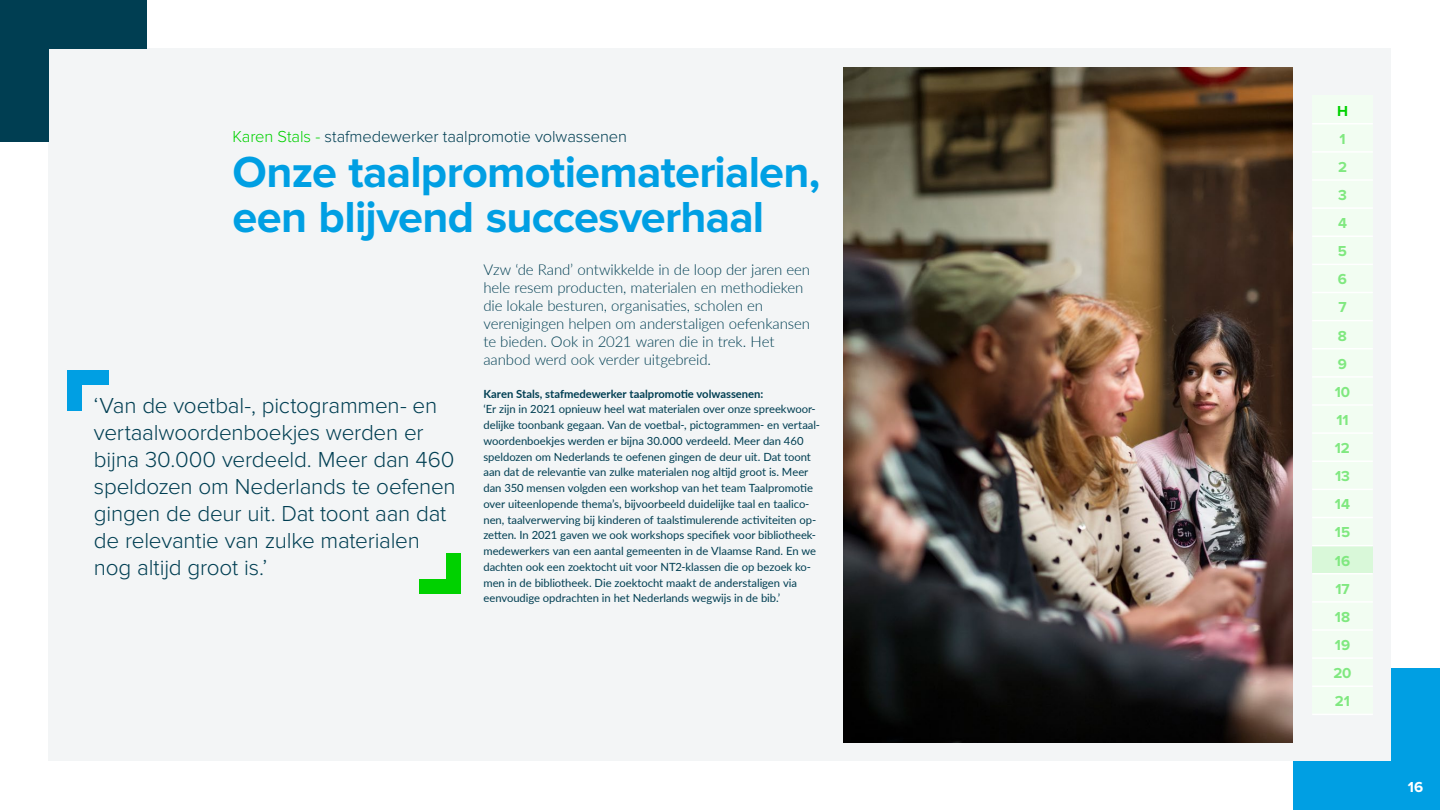
<style>
.page{position:relative;width:1440px;height:810px;background:#fff}
.page>*{position:absolute;margin:0;border:0;box-sizing:border-box;transform-origin:0 0}
.t1{font:700 45px/45px "Proxima Nova";letter-spacing:-.015em;color:#009fe3}
.t2{font:300 22.5px/27px "Proxima Nova";letter-spacing:-.01em;color:#003e52}
.t3{font:300 16.5px "Proxima Nova";letter-spacing:-.01em;color:#003e52}
.t4{font:300 15px/18px "Lato";letter-spacing:-.01em;color:#003e52}
.t5{font:700 15px "Proxima Nova";letter-spacing:-.005em;color:#80e880}
.t6{font:700 15px "Proxima Nova";color:#fff}
.t7{font:700 15px "Proxima Nova";color:#00d100}
.t8{font:11.25px/15.8px "Lato";letter-spacing:-.005em;color:#003e52}
.t9{font:700 11.25px "Lato";color:#003e52}
.s1{color:#00d100}
</style>
<div class="page">
<div style="left:49px;top:49px;width:1342px;height:712px;background:#f3f5f6"></div>
<div style="left:0;top:0;width:49px;height:142px;background:#003e52"></div>
<div style="left:1391px;top:668px;width:49px;height:142px;background:#009fe3"></div>
<div style="left:0;top:0;width:147px;height:49px;background:#003e52"></div>
<div style="left:1293px;top:761px;width:147px;height:49px;background:#009fe3"></div>
<div style="left:68px;top:370px;width:14px;height:40px;background:#009fe3"></div>
<div style="left:68px;top:370px;width:41px;height:15px;background:#009fe3"></div>
<div style="left:446px;top:554px;width:15px;height:40px;background:#00d100"></div>
<div style="left:419px;top:579px;width:42px;height:15px;background:#00d100"></div>
<img style="left:844px;top:68px;width:449px;height:674px">
<div style="left:1312px;top:686px;width:61px;height:28px;background:#f2fdf2"></div>
<div style="left:1312px;top:658px;width:61px;height:28px;background:#f2fdf2"></div>
<div style="left:1312px;top:630px;width:61px;height:28px;background:#f2fdf2"></div>
<div style="left:1312px;top:602px;width:61px;height:28px;background:#f2fdf2"></div>
<div style="left:1312px;top:574px;width:61px;height:28px;background:#f2fdf2"></div>
<div style="left:1312px;top:546px;width:61px;height:28px;background:#d9f8d9"></div>
<div style="left:1312px;top:518px;width:61px;height:28px;background:#f2fdf2"></div>
<div style="left:1312px;top:489px;width:61px;height:29px;background:#f2fdf2"></div>
<div style="left:1312px;top:461px;width:61px;height:28px;background:#f2fdf2"></div>
<div style="left:1312px;top:433px;width:61px;height:28px;background:#f2fdf2"></div>
<div style="left:1312px;top:405px;width:61px;height:28px;background:#f2fdf2"></div>
<div style="left:1312px;top:377px;width:61px;height:28px;background:#f2fdf2"></div>
<div style="left:1312px;top:349px;width:61px;height:28px;background:#f2fdf2"></div>
<div style="left:1312px;top:321px;width:61px;height:28px;background:#f2fdf2"></div>
<div style="left:1312px;top:292px;width:61px;height:29px;background:#f2fdf2"></div>
<div style="left:1312px;top:264px;width:61px;height:28px;background:#f2fdf2"></div>
<div style="left:1312px;top:236px;width:61px;height:28px;background:#f2fdf2"></div>
<div style="left:1312px;top:208px;width:61px;height:28px;background:#f2fdf2"></div>
<div style="left:1312px;top:180px;width:61px;height:28px;background:#f2fdf2"></div>
<div style="left:1312px;top:152px;width:61px;height:28px;background:#f2fdf2"></div>
<div style="left:1312px;top:124px;width:61px;height:28px;background:#f2fdf2"></div>
<div style="left:1312px;top:96px;width:61px;height:28px;background:#f2fdf2"></div>
<hr style="left:1312px;top:123px;width:61px;height:1px;background:#fff">
<hr style="left:1312px;top:151px;width:61px;height:2px;background:#fff">
<hr style="left:1312px;top:179px;width:61px;height:2px;background:#fff">
<hr style="left:1312px;top:207px;width:61px;height:2px;background:#fff">
<hr style="left:1312px;top:236px;width:61px;height:1px;background:#fff">
<hr style="left:1312px;top:264px;width:61px;height:1px;background:#fff">
<hr style="left:1312px;top:292px;width:61px;height:1px;background:#fff">
<hr style="left:1312px;top:320px;width:61px;height:1px;background:#fff">
<hr style="left:1312px;top:348px;width:61px;height:2px;background:#fff">
<hr style="left:1312px;top:376px;width:61px;height:2px;background:#fff">
<hr style="left:1312px;top:404px;width:61px;height:2px;background:#fff">
<hr style="left:1312px;top:432px;width:61px;height:2px;background:#fff">
<hr style="left:1312px;top:460px;width:61px;height:2px;background:#fff">
<hr style="left:1312px;top:489px;width:61px;height:1px;background:#fff">
<hr style="left:1312px;top:517px;width:61px;height:1px;background:#fff">
<hr style="left:1312px;top:545px;width:61px;height:1px;background:#fff">
<hr style="left:1312px;top:573px;width:61px;height:1px;background:#fff">
<hr style="left:1312px;top:601px;width:61px;height:2px;background:#fff">
<hr style="left:1312px;top:629px;width:61px;height:2px;background:#fff">
<hr style="left:1312px;top:657px;width:61px;height:2px;background:#fff">
<hr style="left:1312px;top:686px;width:61px;height:1px;background:#fff">
<hr style="left:1312px;top:714px;width:61px;height:1px;background:#fff">
<h3 class="t3" style="left:232px;top:127px;width:396px"><span class="s1">Karen Stals -</span> stafmedewerker taalpromotie volwassenen</h3>
<h1 class="t1" style="left:232px;top:151px;width:589px">Onze taalpromotiematerialen, een blijvend succesverhaal</h1>
<p class="t4" style="left:483px;top:260px;width:328px">Vzw ‘de Rand’ ontwikkelde in de loop der jaren een hele resem producten, materialen en methodieken die lokale besturen, organisaties, scholen en verenigingen helpen om anderstaligen oefenkansen te bieden. Ook in 2021 waren die in trek. Het aanbod werd ook verder uitgebreid.</p>
<p class="t9" style="left:484px;top:385px;width:281px">Karen Stals, stafmedewerker taalpromotie volwassenen:</p>
<p class="t8" style="left:484px;top:401px;width:338px">‘Er zijn in 2021 opnieuw heel wat materialen over onze spreekwoor&shy;delijke toonbank gegaan. Van de voetbal-, pictogrammen- en vertaal&shy;woordenboekjes werden er bijna 30.000 verdeeld. Meer dan 460 speldozen om Nederlands te oefenen gingen de deur uit. Dat toont aan dat de relevantie van zulke materialen nog altijd groot is. Meer dan 350 mensen volgden een workshop van het team Taalpromotie over uiteenlopende thema’s, bijvoorbeeld duidelijke taal en taalico&shy;nen, taalverwerving bij kinderen of taalstimulerende activiteiten op&shy;zetten. In 2021 gaven we ook workshops specifiek voor bibliotheek&shy;medewerkers van een aantal gemeenten in de Vlaamse Rand. En we dachten ook een zoektocht uit voor NT2-klassen die op bezoek ko&shy;men in de bibliotheek. Die zoektocht maakt de anderstaligen via eenvoudige opdrachten in het Nederlands wegwijs in de bib.’</p>
<h2 class="t2" style="left:94px;top:393px;width:363px">‘Van de voetbal-, pictogrammen- en vertaalwoordenboekjes werden er bijna 30.000 verdeeld. Meer dan 460 speldozen om Nederlands te oefenen gingen de deur uit. Dat toont aan dat de relevantie van zulke materialen nog altijd groot is.’</h2>
<h3 class="t7" style="left:1337px;top:102px;width:12px">H</h3>
<h3 class="t5" style="left:1339px;top:130px;width:8px">1</h3>
<h3 class="t5" style="left:1338px;top:158px;width:10px">2</h3>
<h3 class="t5" style="left:1338px;top:186px;width:10px">3</h3>
<h3 class="t5" style="left:1338px;top:214px;width:10px">4</h3>
<h3 class="t5" style="left:1338px;top:243px;width:11px">5</h3>
<h3 class="t5" style="left:1338px;top:271px;width:11px">6</h3>
<h3 class="t5" style="left:1338px;top:299px;width:10px">7</h3>
<h3 class="t5" style="left:1338px;top:327px;width:11px">8</h3>
<h3 class="t5" style="left:1338px;top:355px;width:11px">9</h3>
<h3 class="t5" style="left:1335px;top:383px;width:17px">10</h3>
<h3 class="t5" style="left:1336px;top:411px;width:14px">11</h3>
<h3 class="t5" style="left:1335px;top:439px;width:16px">12</h3>
<h3 class="t5" style="left:1335px;top:468px;width:16px">13</h3>
<h3 class="t5" style="left:1335px;top:496px;width:17px">14</h3>
<h3 class="t5" style="left:1335px;top:524px;width:17px">15</h3>
<h3 class="t5" style="left:1335px;top:552px;width:17px">16</h3>
<h3 class="t5" style="left:1335px;top:580px;width:16px">17</h3>
<h3 class="t5" style="left:1335px;top:608px;width:17px">18</h3>
<h3 class="t5" style="left:1335px;top:636px;width:17px">19</h3>
<h3 class="t5" style="left:1333px;top:664px;width:20px">20</h3>
<h3 class="t5" style="left:1335px;top:693px;width:17px">21</h3>
<h3 class="t6" style="left:1408px;top:778px;width:17px">16</h3>
</div>
